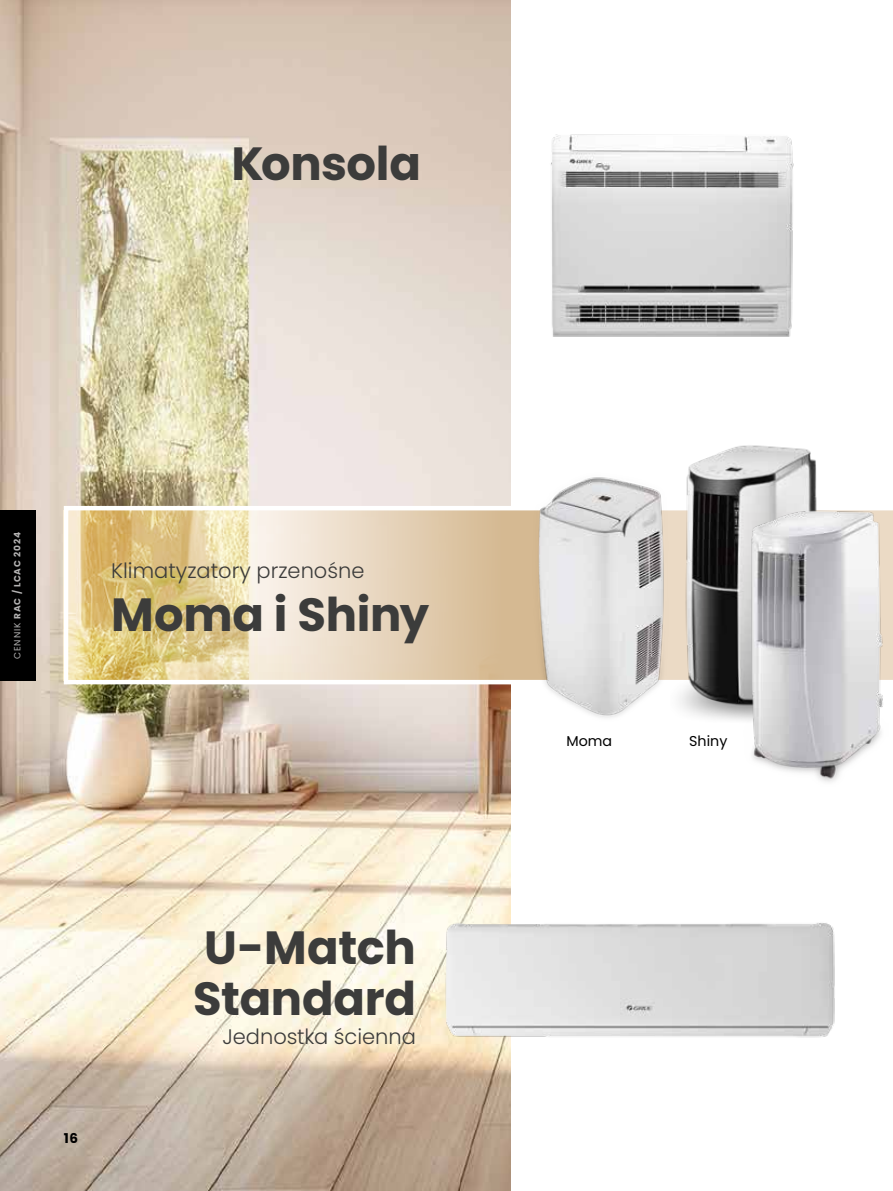
<style>
.page{position:relative;width:893px;height:1191px;background:#fff}
.page>*{position:absolute;margin:0;border:0;box-sizing:border-box;transform-origin:0 0}
.t1{font:700 46.5px/51px "Poppins";letter-spacing:-.005em;color:#3c3c3b}
.t2{font:300 21px "Poppins";color:#3c3c3b}
.t3{font:14.25px "Poppins";color:#000}
.t4{font:700 13.5px "Poppins";color:#000}
.t5{font:700 9px "Poppins";letter-spacing:.09em;color:#b3b2b2}
.s1{font-weight:400}
</style>
<div class="page">
<img style="left:0;top:0;width:510px;height:1191px">
<img style="left:551px;top:134px;width:243px;height:203px">
<img style="left:431px;top:912px;width:404px;height:144px">
<svg style="left:62px;top:503px;width:831px;height:183px;background:#e5d3ae"></svg>
<img style="left:679px;top:445px;width:138px;height:275px">
<img style="left:527px;top:477px;width:152px;height:241px">
<img style="left:738px;top:492px;width:150px;height:290px">
<div style="left:0;top:510px;width:35px;height:170px;background:#000"></div>
<h1 class="t1" style="left:231px;top:139px;width:191px">Konsola</h1>
<p class="t5" style="left:12px;top:658px;width:128px;rotate:-90deg"><span class="s1">CENNIK</span> RAC / LCAC 2024</p>
<p class="t2" style="left:111px;top:558px;width:255px">Klimatyzatory przenośne</p>
<h1 class="t1" style="left:111px;top:589px;width:320px">Moma i Shiny</h1>
<p class="t4" style="left:64px;top:1130px;width:16px">16</p>
<h1 class="t1" style="left:193px;top:922px;width:224px">U-Match<br>Standard</h1>
<p class="t2" style="left:222px;top:1024px;width:195px">Jednostka ścienna</p>
<p class="t3" style="left:566px;top:733px;width:47px">Moma</p>
<p class="t3" style="left:689px;top:733px;width:40px">Shiny</p>
</div>
